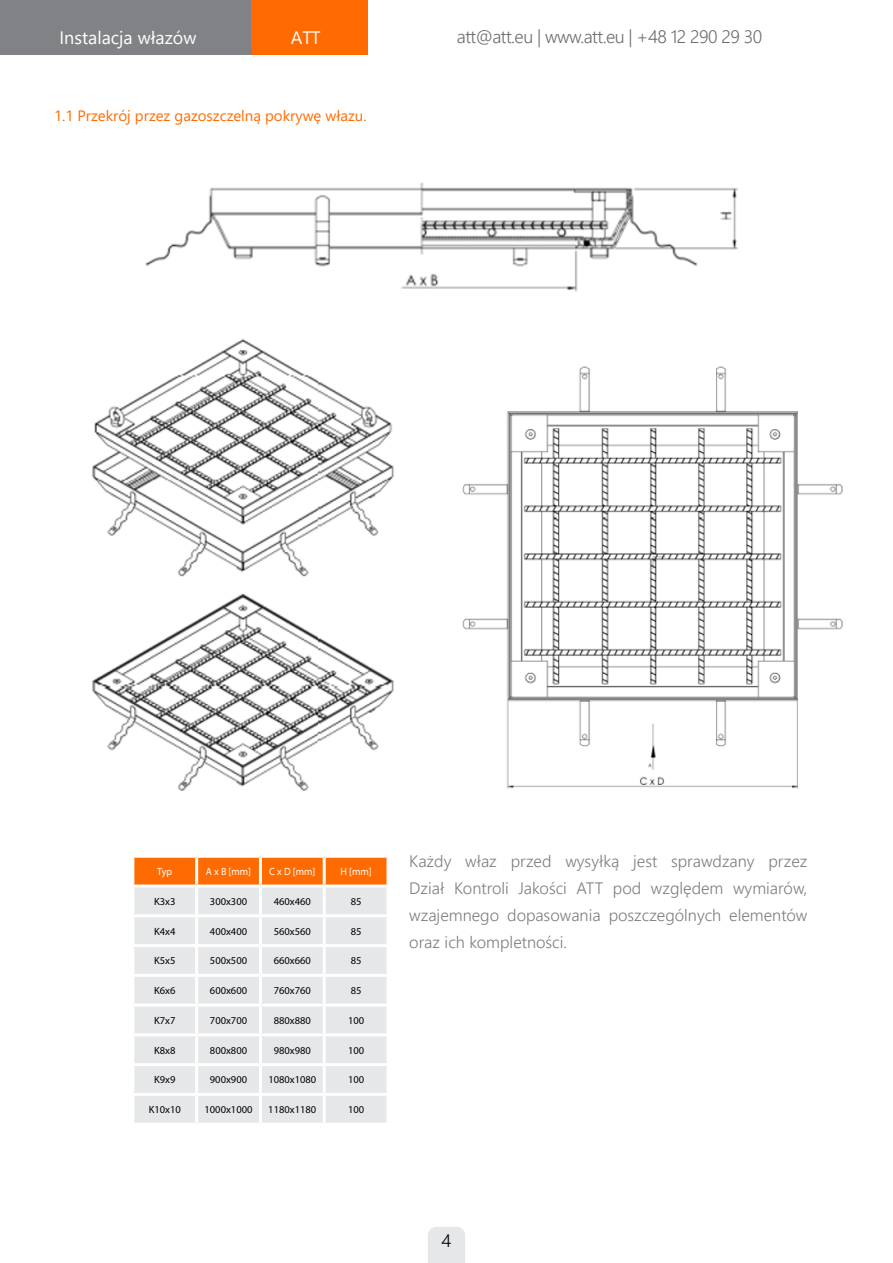
<style>
.page{position:relative;width:893px;height:1263px;background:#fff}
.page>*{position:absolute;margin:0;border:0;box-sizing:border-box;transform-origin:0 0}
.t1{font:300 18px "Segoe UI";letter-spacing:-.03em;color:#6d6e71}
.t2{font:18px "Segoe UI";color:#fff}
.t3{font:300 18px "Segoe UI";color:#000}
.t4{font:300 16.5px/27px "Segoe UI";color:#7c7e81;text-align:justify}
.t5{font:15px "Segoe UI";color:#ff6b00}
.t6{font:10.5px "Myriad Pro";color:#000}
.t7{font:10.5px "Myriad Pro";color:#fff;scale:.96 1}
</style>
<div class="page">
<svg style="left:428px;top:1227px;width:37px;height:36px"></svg>
<div style="left:247px;top:47px;width:121px;height:8px;background:#ff6b00"></div>
<div style="left:0;top:0;width:251px;height:55px;background:#808285"></div>
<div style="left:251px;top:0;width:117px;height:48px;background:#ff6b00"></div>
<img style="left:145px;top:182px;width:593px;height:110px">
<img style="left:92px;top:338px;width:302px;height:453px">
<img style="left:462px;top:366px;width:381px;height:423px">
<div style="left:134px;top:858px;width:252px;height:26px;background:#ff6b00"></div>
<div style="left:134px;top:887px;width:252px;height:236px;background:#e6e7e8"></div>
<hr style="left:195px;top:887px;width:3px;height:27px;background:#fff">
<hr style="left:259px;top:887px;width:3px;height:27px;background:#fff">
<hr style="left:323px;top:887px;width:3px;height:27px;background:#fff">
<hr style="left:131px;top:914px;width:66px;height:3px;background:#fff">
<hr style="left:197px;top:914px;width:63px;height:3px;background:#fff">
<hr style="left:195px;top:917px;width:3px;height:27px;background:#fff">
<hr style="left:260px;top:914px;width:64px;height:3px;background:#fff">
<hr style="left:259px;top:917px;width:3px;height:27px;background:#fff">
<hr style="left:324px;top:914px;width:65px;height:3px;background:#fff">
<hr style="left:323px;top:917px;width:3px;height:27px;background:#fff">
<hr style="left:131px;top:944px;width:66px;height:3px;background:#fff">
<hr style="left:197px;top:944px;width:63px;height:3px;background:#fff">
<hr style="left:195px;top:947px;width:3px;height:27px;background:#fff">
<hr style="left:260px;top:944px;width:64px;height:3px;background:#fff">
<hr style="left:259px;top:947px;width:3px;height:27px;background:#fff">
<hr style="left:324px;top:944px;width:65px;height:3px;background:#fff">
<hr style="left:323px;top:947px;width:3px;height:27px;background:#fff">
<hr style="left:131px;top:974px;width:66px;height:3px;background:#fff">
<hr style="left:197px;top:974px;width:63px;height:3px;background:#fff">
<hr style="left:195px;top:977px;width:3px;height:26px;background:#fff">
<hr style="left:260px;top:974px;width:64px;height:3px;background:#fff">
<hr style="left:259px;top:977px;width:3px;height:26px;background:#fff">
<hr style="left:324px;top:974px;width:65px;height:3px;background:#fff">
<hr style="left:323px;top:977px;width:3px;height:26px;background:#fff">
<hr style="left:131px;top:1003px;width:66px;height:3px;background:#fff">
<hr style="left:197px;top:1003px;width:63px;height:3px;background:#fff">
<hr style="left:195px;top:1006px;width:3px;height:27px;background:#fff">
<hr style="left:260px;top:1003px;width:64px;height:3px;background:#fff">
<hr style="left:259px;top:1006px;width:3px;height:27px;background:#fff">
<hr style="left:324px;top:1003px;width:65px;height:3px;background:#fff">
<hr style="left:323px;top:1006px;width:3px;height:27px;background:#fff">
<hr style="left:131px;top:1033px;width:66px;height:3px;background:#fff">
<hr style="left:197px;top:1033px;width:63px;height:3px;background:#fff">
<hr style="left:195px;top:1036px;width:3px;height:27px;background:#fff">
<hr style="left:260px;top:1033px;width:64px;height:3px;background:#fff">
<hr style="left:259px;top:1036px;width:3px;height:27px;background:#fff">
<hr style="left:324px;top:1033px;width:65px;height:3px;background:#fff">
<hr style="left:323px;top:1036px;width:3px;height:27px;background:#fff">
<hr style="left:131px;top:1063px;width:66px;height:3px;background:#fff">
<hr style="left:197px;top:1063px;width:63px;height:3px;background:#fff">
<hr style="left:195px;top:1066px;width:3px;height:27px;background:#fff">
<hr style="left:260px;top:1063px;width:64px;height:3px;background:#fff">
<hr style="left:259px;top:1066px;width:3px;height:27px;background:#fff">
<hr style="left:324px;top:1063px;width:65px;height:3px;background:#fff">
<hr style="left:323px;top:1066px;width:3px;height:27px;background:#fff">
<hr style="left:131px;top:1093px;width:66px;height:3px;background:#fff">
<hr style="left:197px;top:1093px;width:63px;height:3px;background:#fff">
<hr style="left:195px;top:1096px;width:3px;height:27px;background:#fff">
<hr style="left:260px;top:1093px;width:64px;height:3px;background:#fff">
<hr style="left:259px;top:1096px;width:3px;height:27px;background:#fff">
<hr style="left:324px;top:1093px;width:65px;height:3px;background:#fff">
<hr style="left:323px;top:1096px;width:3px;height:27px;background:#fff">
<hr style="left:195px;top:858px;width:3px;height:26px;background:#fff">
<hr style="left:259px;top:858px;width:3px;height:26px;background:#fff">
<hr style="left:323px;top:858px;width:3px;height:26px;background:#fff">
<h1 class="t2" style="left:60px;top:21px;width:138px">Instalacja włazów</h1>
<h1 class="t2" style="left:291px;top:20px;width:31px">ATT</h1>
<h1 class="t1" style="left:457px;top:20px;width:307px">att@att.eu | www.att.eu | +48 12 290 29 30</h1>
<h3 class="t5" style="left:54px;top:102px;width:314px">1.1 Przekrój przez gazoszczelną pokrywę włazu.</h3>
<p class="t7" style="left:157px;top:865px;width:17px">Typ</p>
<p class="t7" style="left:206px;top:865px;width:49px">A x B [mm]</p>
<p class="t7" style="left:269px;top:865px;width:50px">C x D [mm]</p>
<p class="t7" style="left:340px;top:865px;width:34px">H [mm]</p>
<p class="t6" style="left:154px;top:895px;width:23px">K3x3</p>
<p class="t6" style="left:210px;top:895px;width:39px">300x300</p>
<p class="t6" style="left:274px;top:895px;width:39px">460x460</p>
<p class="t6" style="left:351px;top:895px;width:12px">85</p>
<p class="t6" style="left:154px;top:925px;width:23px">K4x4</p>
<p class="t6" style="left:210px;top:925px;width:39px">400x400</p>
<p class="t6" style="left:274px;top:925px;width:39px">560x560</p>
<p class="t6" style="left:351px;top:925px;width:12px">85</p>
<p class="t6" style="left:154px;top:954px;width:23px">K5x5</p>
<p class="t6" style="left:210px;top:954px;width:39px">500x500</p>
<p class="t6" style="left:274px;top:954px;width:39px">660x660</p>
<p class="t6" style="left:351px;top:954px;width:12px">85</p>
<p class="t6" style="left:154px;top:984px;width:23px">K6x6</p>
<p class="t6" style="left:210px;top:984px;width:39px">600x600</p>
<p class="t6" style="left:274px;top:984px;width:39px">760x760</p>
<p class="t6" style="left:351px;top:984px;width:12px">85</p>
<p class="t6" style="left:154px;top:1014px;width:23px">K7x7</p>
<p class="t6" style="left:210px;top:1014px;width:39px">700x700</p>
<p class="t6" style="left:274px;top:1014px;width:39px">880x880</p>
<p class="t6" style="left:348px;top:1014px;width:18px">100</p>
<p class="t6" style="left:154px;top:1044px;width:23px">K8x8</p>
<p class="t6" style="left:210px;top:1044px;width:39px">800x800</p>
<p class="t6" style="left:274px;top:1044px;width:39px">980x980</p>
<p class="t6" style="left:348px;top:1044px;width:18px">100</p>
<p class="t6" style="left:154px;top:1073px;width:23px">K9x9</p>
<p class="t6" style="left:210px;top:1073px;width:39px">900x900</p>
<p class="t6" style="left:268px;top:1073px;width:49px">1080x1080</p>
<p class="t6" style="left:348px;top:1073px;width:18px">100</p>
<p class="t6" style="left:149px;top:1103px;width:34px">K10x10</p>
<p class="t6" style="left:205px;top:1103px;width:49px">1000x1000</p>
<p class="t6" style="left:268px;top:1103px;width:49px">1180x1180</p>
<p class="t6" style="left:348px;top:1103px;width:18px">100</p>
<h2 class="t4" style="left:409px;top:846px;width:400px">Każdy właz przed wysyłką jest sprawdzany przez Dział Kontroli Jakości ATT pod względem wymiarów, wzajemnego dopasowania poszczególnych elementów oraz ich kompletności.</h2>
<h1 class="t3" style="left:442px;top:1223px;width:11px">4</h1>
</div>
